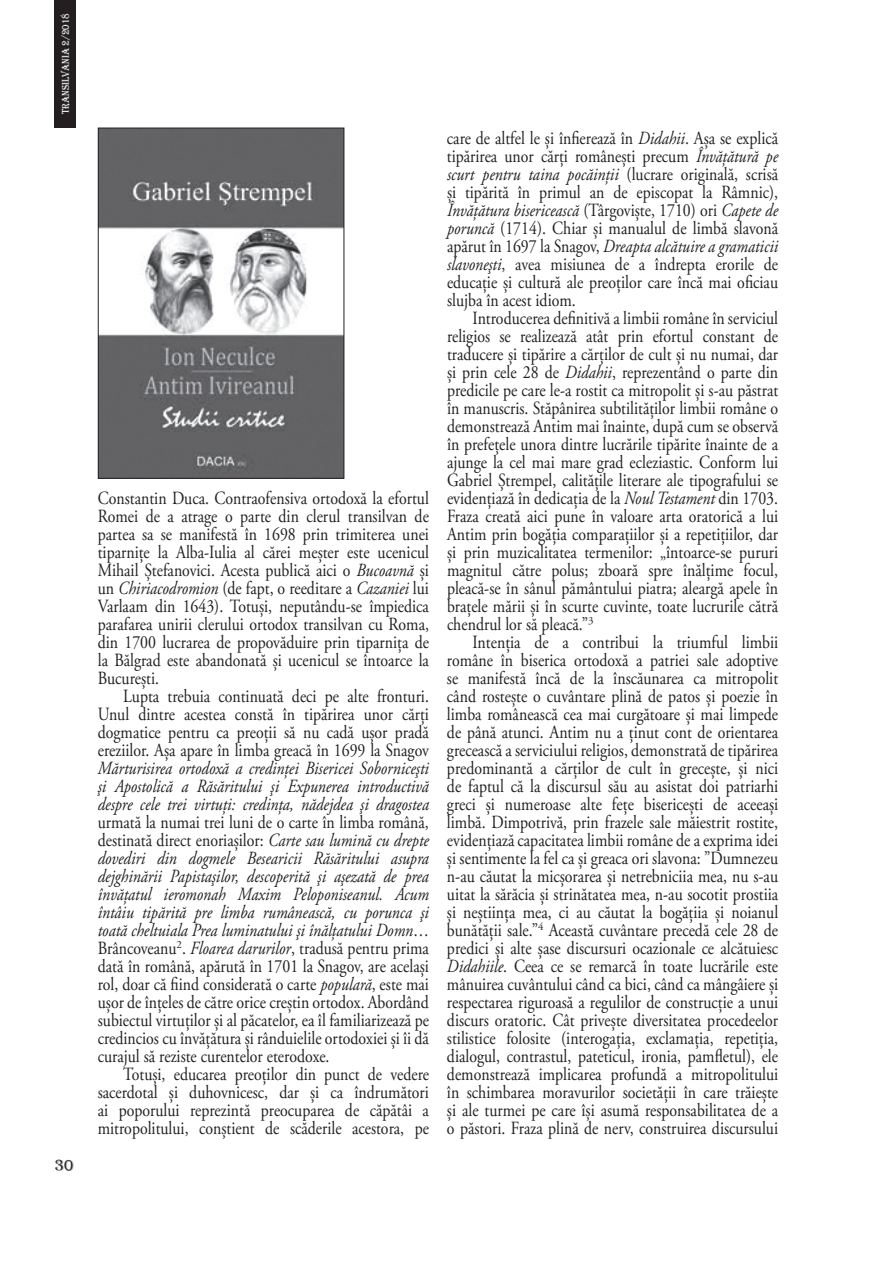
<style>
.page{position:relative;width:893px;height:1263px;background:#fff}
.page>*{position:absolute;margin:0;border:0;box-sizing:border-box;transform-origin:0 0}
.t1{font:18.6px/18px "Adobe Garamond Pro";color:#231f20;text-align:justify;scale:.85 1}
.t2{font:italic 18.6px/18px "Adobe Garamond Pro";color:#231f20;text-align:justify;scale:.85 1}
.t3{font:16.5px "Algerian";color:#231f20}
.t4{font:10.5px "Algerian";color:#fff;scale:.9 1}
.s1{font-style:italic}
</style>
<div class="page">
<div style="left:54px;top:0;width:22px;height:128px;background:#231f20"></div>
<img style="left:100px;top:130px;width:242px;height:347px">
<div style="left:98px;top:128px;width:246px;height:351px;border:1px solid #231f20"></div>
<p class="t4" style="left:60px;top:114px;width:114px;rotate:-90deg">transilvania 2/2018</p>
<p class="t3" style="left:54px;top:1157px;width:21px">30</p>
<p class="t1" style="left:98px;top:490px;width:391px">Constantin Duca. Contraofensiva ortodoxă la efortul Romei de a atrage o parte din clerul transilvan de partea sa se manifestă în 1698 prin trimiterea unei tiparnițe la Alba-Iulia al cărei meșter este ucenicul Mihail Ștefanovici. Acesta publică aici o <span class="s1">Bucoavnă</span> și un <span class="s1">Chiriacodromion</span> (de fapt, o reeditare a <span class="s1">Cazaniei</span> lui Varlaam din 1643). Totuși, neputându-se împiedica parafarea unirii clerului ortodox transilvan cu Roma, din 1700 lucrarea de propovăduire prin tiparnița de la Bălgrad este abandonată și ucenicul se întoarce la București.</p>
<p class="t1" style="left:98px;top:688px;width:391px;text-indent:26px">Lupta trebuia continuată deci pe alte fronturi.<br>Unul dintre acestea constă în tipărirea unor cărți dogmatice pentru ca preoții să nu cadă ușor pradă ereziilor. Așa apare în limba greacă în 1699 la Snagov</p>
<p class="t2" style="left:98px;top:760px;width:391px">Mărturisirea ortodoxă a credinţei Bisericei Soborniceşti şi Apostolică a Răsăritului şi Expunerea introductivă despre cele trei virtuţi: credinţa, nădejdea şi dragostea</p>
<p class="t1" style="left:98px;top:814px;width:391px">urmată la numai trei luni de o carte în limba română, destinată direct enoriașilor: <span class="s1">Carte sau lumină cu drepte dovediri din dogmele Besearicii Răsăritului asupra dejghinării Papistaşilor, descoperită şi aşezată de prea învăţatul ieromonah Maxim Peloponiseanul. Acum întâiu tipărită pre limba rumânească, cu porunca şi toată cheltuiala Prea luminatului şi înălţatului Domn</span>… Brâncoveanu<sup>2</sup>. <span class="s1">Floarea darurilor</span>, tradusă pentru prima dată în română, apărută în 1701 la Snagov, are același rol, doar că fiind considerată o carte <span class="s1">populară</span>, este mai ușor de înțeles de către orice creștin ortodox. Abordând subiectul virtuților și al păcatelor, ea îl familiarizează pe credincios cu învățătura și rânduielile ortodoxiei și îi dă curajul să reziste curentelor eterodoxe.</p>
<p class="t1" style="left:98px;top:1066px;width:391px;text-indent:26px">Totuși, educarea preoților din punct de vedere sacerdotal și duhovnicesc, dar și ca îndrumători ai poporului reprezintă preocuparea de căpătâi a mitropolitului, conștient de scăderile acestora, pe</p>
<p class="t1" style="left:447px;top:130px;width:391px">care de altfel le și înfierează în <span class="s1">Didahii</span>. Așa se explică tipărirea unor cărți românești precum <span class="s1">Învățătură pe scurt pentru taina pocăinții</span> (lucrare originală, scrisă și tipărită în primul an de episcopat la Râmnic), <span class="s1">Învățătura bisericească</span> (Târgoviște, 1710) ori <span class="s1">Capete de poruncă</span> (1714). Chiar și manualul de limbă slavonă apărut în 1697 la Snagov, <span class="s1">Dreapta alcătuire a gramaticii slavoneşti</span>, avea misiunea de a îndrepta erorile de educație și cultură ale preoților care încă mai oficiau slujba în acest idiom.</p>
<p class="t1" style="left:447px;top:310px;width:391px;text-indent:26px">Introducerea definitivă a limbii române în serviciul religios se realizează atât prin efortul constant de traducere și tipărire a cărților de cult și nu numai, dar și prin cele 28 de <span class="s1">Didahii</span>, reprezentând o parte din predicile pe care le-a rostit ca mitropolit și s-au păstrat în manuscris. Stăpânirea subtilităților limbii române o demonstrează Antim mai înainte, după cum se observă în prefețele unora dintre lucrările tipărite înainte de a ajunge la cel mai mare grad ecleziastic. Conform lui Gabriel Ștrempel, calitățile literare ale tipografului se evidențiază în dedicația de la <span class="s1">Noul Testament</span> din 1703.<br>Fraza creată aici pune în valoare arta oratorică a lui Antim prin bogăția comparațiilor și a repetițiilor, dar și prin muzicalitatea termenilor: „întoarce-se pururi magnitul către polus; zboară spre înălțime focul, pleacă-se în sânul pământului piatra; aleargă apele în brațele mării și în scurte cuvinte, toate lucrurile cătră chendrul lor să pleacă.”<sup>3</sup></p>
<p class="t1" style="left:447px;top:634px;width:391px;text-indent:26px">Intenția de a contribui la triumful limbii române în biserica ortodoxă a patriei sale adoptive se manifestă încă de la înscăunarea ca mitropolit când rostește o cuvântare plină de patos și poezie în limba românească cea mai curgătoare și mai limpede de până atunci. Antim nu a ținut cont de orientarea grecească a serviciului religios, demonstrată de tipărirea predominantă a cărților de cult în grecește, și nici de faptul că la discursul său au asistat doi patriarhi greci și numeroase alte fețe bisericești de aceeași limbă. Dimpotrivă, prin frazele sale măiestrit rostite, evidențiază capacitatea limbii române de a exprima idei și sentimente la fel ca și greaca ori slavona: ”Dumnezeu n-au căutat la micșorarea și netrebniciia mea, nu s-au uitat la sărăcia și strinătatea mea, n-au socotit prostiia și neștiința mea, ci au căutat la bogățiia și noianul bunătății sale.”<sup>4</sup> Această cuvântare precedă cele 28 de predici și alte șase discursuri ocazionale ce alcătuiesc <span class="s1">Didahiile</span>. Ceea ce se remarcă în toate lucrările este mânuirea cuvântului când ca bici, când ca mângâiere și respectarea riguroasă a regulilor de construcție a unui discurs oratoric. Cât privește diversitatea procedeelor stilistice folosite (interogația, exclamația, repetiția, dialogul, contrastul, pateticul, ironia, pamfletul), ele demonstrează implicarea profundă a mitropolitului în schimbarea moravurilor societății în care trăiește și ale turmei pe care își asumă responsabilitatea de a o păstori. Fraza plină de nerv, construirea discursului</p>
</div>
